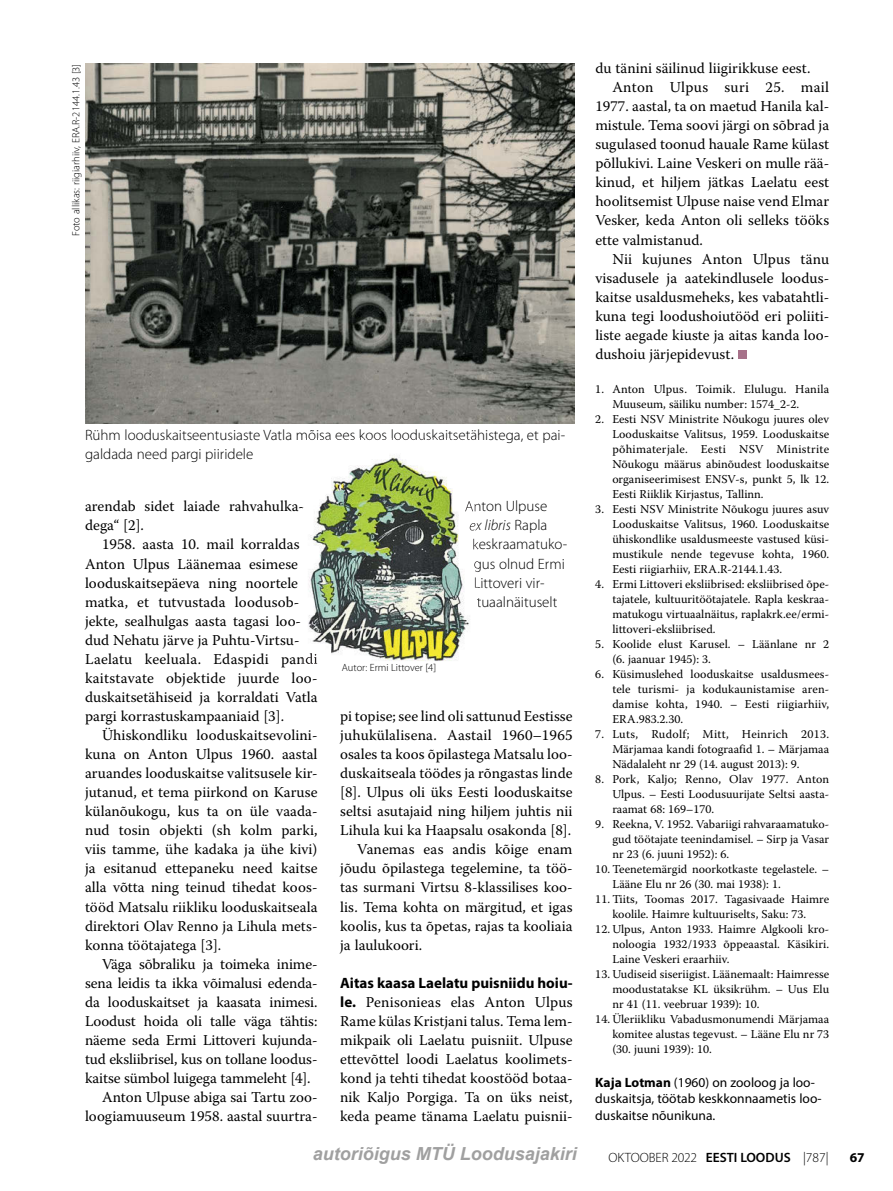
<style>
.page{position:relative;width:893px;height:1191px;background:#fff}
.page>*{position:absolute;margin:0;border:0;box-sizing:border-box;transform-origin:0 0}
.t1{font:italic 700 18px "Arial";color:#a0a0a0}
.t2{font:15px/19px "Warnock Pro";color:#000}
.t3{font:300 15px/19px "Myriad Pro";color:#000}
.t4{font:700 15px "Myriad Pro";color:#000}
.t5{font:15px "Warnock Pro";letter-spacing:.02em;color:#000}
.t6{font:italic 300 15px "Myriad Pro";color:#000}
.t7{font:13.5px/16.5px "Myriad Pro";color:#000}
.t8{font:300 13.5px "Myriad Pro";color:#000}
.t9{font:700 13.5px "Myriad Pro";color:#000}
.t10{font:12px/15px "Warnock Pro";color:#000;text-align:justify}
.t11{font:300 10.5px "Myriad Pro";color:#000}
.s1{font-style:normal}
.s2{font-family:"Myriad Pro";font-weight:700}
.s3{font-weight:700}
.s4{font-style:inherit}
.s5{font-weight:600}
</style>
<div class="page">
<div style="left:738px;top:350px;width:8px;height:9px;background:#a67189"></div>
<img style="left:85px;top:64px;width:489px;height:360px">
<img style="left:308px;top:455px;width:170px;height:206px">
<img style="left:303px;top:653px;width:15px;height:11px">
<img style="left:306px;top:438px;width:171px;height:2px">
<img style="left:465px;top:500px;width:13px;height:14px">
<svg style="left:470px;top:520px;width:8px;height:10px"></svg>
<svg style="left:473px;top:539px;width:5px;height:10px"></svg>
<svg style="left:474px;top:558px;width:4px;height:13px"></svg>
<svg style="left:475px;top:577px;width:3px;height:11px"></svg>
<p class="t11" style="left:70px;top:236px;width:173px;rotate:-90deg">Foto allikas: riigiarhiiv, ERA.R-2144.1.43 [3]</p>
<p class="t3" style="left:85px;top:425px;width:482px">Rühm looduskaitseentusiaste Vatla mõisa ees koos looduskaitsetähistega, et pai&shy;galdada need pargi piiridele</p>
<p class="t2" style="left:85px;top:496px;width:220px">arendab sidet laiade rahvahulka&shy;dega“ [2].</p>
<p class="t2" style="left:85px;top:535px;width:234px;text-indent:17px">1958. aasta 10. mail korraldas Anton Ulpus Läänemaa esimese looduskaitsepäeva ning noortele matka, et tutvustada loodusob&shy;jekte, sealhulgas aasta tagasi loo&shy;dud Nehatu järve ja Puhtu-Virtsu-Laelatu keeluala. Edaspidi pandi kaitstavate objektide juurde loo&shy;duskaitsetähiseid ja korraldati Vatla pargi korrastuskampaaniaid [3].</p>
<p class="t2" style="left:85px;top:725px;width:234px;text-align:justify;text-indent:17px">Ühiskondliku looduskaitsevolini&shy;kuna on Anton Ulpus 1960. aastal aruandes looduskaitse valitsusele kir&shy;jutanud, et tema piirkond on Karuse külanõukogu, kus ta on üle vaada&shy;nud tosin objekti (sh kolm parki, viis tamme, ühe kadaka ja ühe kivi) ja esitanud ettepaneku need kaitse alla võtta ning teinud tihedat koos&shy;tööd Matsalu riikliku looduskaitseala direktori Olav Renno ja Lihula mets&shy;konna töötajatega [3].</p>
<p class="t2" style="left:102px;top:954px;width:217px">Väga sõbraliku ja toimeka inime-</p>
<p class="t2" style="left:85px;top:973px;width:234px">sena leidis ta ikka võimalusi edenda-</p>
<p class="t2" style="left:85px;top:992px;width:234px">da looduskaitset ja kaasata inimesi.</p>
<p class="t2" style="left:85px;top:1011px;width:234px">Loodust hoida oli talle väga tähtis:</p>
<p class="t2" style="left:85px;top:1030px;width:234px">näeme seda Ermi Littoveri kujunda-</p>
<p class="t2" style="left:85px;top:1049px;width:234px">tud eksliibrisel, kus on tollane loodus-</p>
<p class="t2" style="left:85px;top:1068px;width:227px">kaitse sümbol luigega tammeleht [4].</p>
<p class="t2" style="left:102px;top:1087px;width:217px">Anton Ulpuse abiga sai Tartu zoo-</p>
<p class="t2" style="left:85px;top:1106px;width:234px">loogiamuuseum 1958. aastal suurtra-</p>
<p class="t11" style="left:342px;top:662px;width:96px">Autor: Ermi Littover [4]</p>
<p class="t3" style="left:465px;top:497px;width:84px">Anton Ulpuse</p>
<p class="t6" style="left:469px;top:517px;width:80px">ex libris <span class="s1">Rapla</span></p>
<p class="t3" style="left:472px;top:535px;width:96px">keskraamatuko-</p>
<p class="t3" style="left:474px;top:554px;width:93px">gus olnud Ermi</p>
<p class="t3" style="left:474px;top:573px;width:72px">Littoveri vir-</p>
<p class="t3" style="left:477px;top:592px;width:82px">tuaalnäituselt</p>
<p class="t2" style="left:340px;top:706px;width:234px">pi topise; see lind oli sattunud Eestisse</p>
<p class="t2" style="left:340px;top:725px;width:234px">juhukülalisena. Aastail 1960–1965</p>
<p class="t2" style="left:340px;top:744px;width:234px">osales ta koos õpilastega Matsalu loo-</p>
<p class="t2" style="left:340px;top:763px;width:234px">duskaitseala töödes ja rõngastas linde</p>
<p class="t2" style="left:340px;top:782px;width:234px">[8]. Ulpus oli üks Eesti looduskaitse</p>
<p class="t2" style="left:340px;top:801px;width:234px">seltsi asutajaid ning hiljem juhtis nii</p>
<p class="t2" style="left:340px;top:820px;width:233px">Lihula kui ka Haapsalu osakonda [8].</p>
<p class="t2" style="left:357px;top:839px;width:217px">Vanemas eas andis kõige enam</p>
<p class="t2" style="left:340px;top:858px;width:234px">jõudu õpilastega tegelemine, ta töö-</p>
<p class="t2" style="left:340px;top:877px;width:234px">tas surmani Virtsu 8-klassilises koo-</p>
<p class="t2" style="left:340px;top:896px;width:234px">lis. Tema kohta on märgitud, et igas</p>
<p class="t2" style="left:340px;top:916px;width:234px">koolis, kus ta õpetas, rajas ta kooliaia</p>
<p class="t2" style="left:340px;top:935px;width:84px">ja laulukoori.</p>
<p class="t4" style="left:340px;top:973px;width:234px">Aitas kaasa Laelatu puisniidu hoiu-</p>
<p class="t2" style="left:340px;top:992px;width:234px;text-align:justify"><span class="s2">le.</span> Penisonieas elas Anton Ulpus Rame külas Kristjani talus. Tema lem&shy;mikpaik oli Lae latu puisniit. Ulpuse ettevõttel loodi Laelatus koolimets&shy;kond ja tehti tihedat koostööd botaa&shy;nik Kaljo Porgiga. Ta on üks neist, keda peame tänama Laelatu puisnii-</p>
<p class="t1" style="left:313px;top:1141px;width:266px">autoriõigus MTÜ Loodusajakiri</p>
<p class="t2" style="left:595px;top:58px;width:217px">du tänini säilinud liigirikkuse eest.</p>
<p class="t5" style="left:612px;top:78px;width:218px">Anton Ulpus suri 25. mail</p>
<p class="t2" style="left:595px;top:96px;width:235px">1977. aastal, ta on maetud Hanila kal-</p>
<p class="t2" style="left:595px;top:115px;width:235px">mistule. Tema soovi järgi on sõbrad ja</p>
<p class="t2" style="left:595px;top:134px;width:235px">sugulased toonud hauale Rame külast</p>
<p class="t2" style="left:595px;top:154px;width:235px">põllukivi. Laine Veskeri on mulle rää-</p>
<p class="t2" style="left:595px;top:173px;width:235px">kinud, et hiljem jätkas Laelatu eest</p>
<p class="t2" style="left:595px;top:192px;width:235px">hoolitsemist Ulpuse naise vend Elmar</p>
<p class="t2" style="left:595px;top:211px;width:235px">Vesker, keda Anton oli selleks tööks</p>
<p class="t2" style="left:595px;top:230px;width:109px">ette valmistanud.</p>
<p class="t2" style="left:612px;top:249px;width:218px">Nii kujunes Anton Ulpus tänu</p>
<p class="t2" style="left:595px;top:268px;width:235px">visadusele ja aatekindlusele loodus-</p>
<p class="t2" style="left:595px;top:287px;width:235px">kaitse usaldusmeheks, kes vabatahtli-</p>
<p class="t2" style="left:595px;top:306px;width:235px">kuna tegi loodushoiutööd eri poliiti-</p>
<p class="t2" style="left:595px;top:325px;width:235px">liste aegade kiuste ja aitas kanda loo-</p>
<p class="t2" style="left:595px;top:344px;width:140px">dushoiu järjepidevust.</p>
<p class="t10" style="left:612px;top:381px;width:218px;text-indent:-17px">1. Anton Ulpus. Toimik. Elulugu. Hanila<br>Muuseum, säiliku number: 1574_2-2.</p>
<p class="t10" style="left:612px;top:411px;width:218px;text-indent:-17px">2. Eesti NSV Ministrite Nõukogu juures olev Looduskaitse Valitsus, 1959. Looduskaitse põhimaterjale. Eesti NSV Ministrite Nõukogu määrus abinõudest looduskaitse organiseerimisest ENSV-s, punkt 5, lk 12.<br>Eesti Riiklik Kirjastus, Tallinn.</p>
<p class="t10" style="left:612px;top:501px;width:218px;text-indent:-17px">3. Eesti NSV Ministrite Nõukogu juures asuv Looduskaitse Valitsus, 1960. Looduskaitse ühiskondlike usaldusmeeste vastused küsi&shy;mustikule nende tegevuse kohta, 1960.<br>Eesti riigiarhiiv, ERA.R-2144.1.43.</p>
<p class="t10" style="left:612px;top:576px;width:218px;text-indent:-17px">4. Ermi Littoveri eksliibrised: eksliibrised õpe&shy;tajatele, kultuuritöötajatele. Rapla keskraa&shy;matukogu virtuaalnäitus, raplakrk.ee/ermi&shy;littoveri-eksliibrised.</p>
<p class="t10" style="left:612px;top:636px;width:218px;text-indent:-17px">5. Koolide elust Karusel. – Läänlane nr 2 (6. jaanuar 1945): 3.</p>
<p class="t10" style="left:612px;top:666px;width:218px;text-indent:-17px">6. Küsimuslehed looduskaitse usaldusmees&shy;tele turismi- ja kodukaunistamise aren&shy;damise kohta, 1940. – Eesti riigiarhiiv, ERA.983.2.30.</p>
<p class="t10" style="left:612px;top:726px;width:218px;text-indent:-17px">7. Luts, Rudolf; Mitt, Heinrich 2013.<br>Märjamaa kandi fotograafid 1. – Märjamaa Nädalaleht nr 29 (14. august 2013): 9.</p>
<p class="t10" style="left:612px;top:771px;width:218px;text-indent:-17px">8. Pork, Kaljo; Renno, Olav 1977. Anton Ulpus. – Eesti Loodusuurijate Seltsi aasta&shy;raamat 68: 169–170.</p>
<p class="t10" style="left:612px;top:816px;width:218px;text-indent:-17px">9. Reekna, V. 1952. Vabariigi rahvaraamatuko&shy;gud töötajate teenindamisel. – Sirp ja Vasar nr 23 (6. juuni 1952): 6.</p>
<p class="t10" style="left:612px;top:861px;width:218px;text-indent:-17px">10. Teenetemärgid noorkotkaste tegelastele. –<br>Lääne Elu nr 26 (30. mai 1938): 1.</p>
<p class="t10" style="left:595px;top:891px;width:235px;text-align:center">11. Tiits, Toomas 2017. Tagasivaade Haimre koolile. Haimre kultuuriselts, Saku: 73.</p>
<p class="t10" style="left:612px;top:921px;width:218px;text-indent:-17px">12. Ulpus, Anton 1933. Haimre Algkooli kro&shy;noloogia 1932/1933 õppeaastal. Käsikiri.<br>Laine Veskeri eraarhiiv.</p>
<p class="t10" style="left:612px;top:966px;width:218px;text-indent:-17px">13. Uudiseid siseriigist. Läänemaalt: Haimresse moodustatakse KL üksikrühm. – Uus Elu nr 41 (11. veebruar 1939): 10.</p>
<p class="t10" style="left:612px;top:1011px;width:218px;text-indent:-17px">14. Üleriikliku Vabadusmonumendi Märjamaa komitee alustas tegevust. – Lääne Elu nr 73 (30. juuni 1939): 10.</p>
<p class="t7" style="left:595px;top:1073px;width:228px"><span class="s3">Kaja Lotman</span> (1960) on zooloog ja loo&shy;duskaitsja, töötab keskkonnaametis loo&shy;duskaitse nõunikuna.</p>
<p class="t8" style="left:609px;top:1150px;width:222px">OKTOOBER <span class="s4">2022</span> <span class="s5">EESTI LOODUS</span> |787|</p>
<p class="t9" style="left:850px;top:1148px;width:16px">67</p>
</div>
